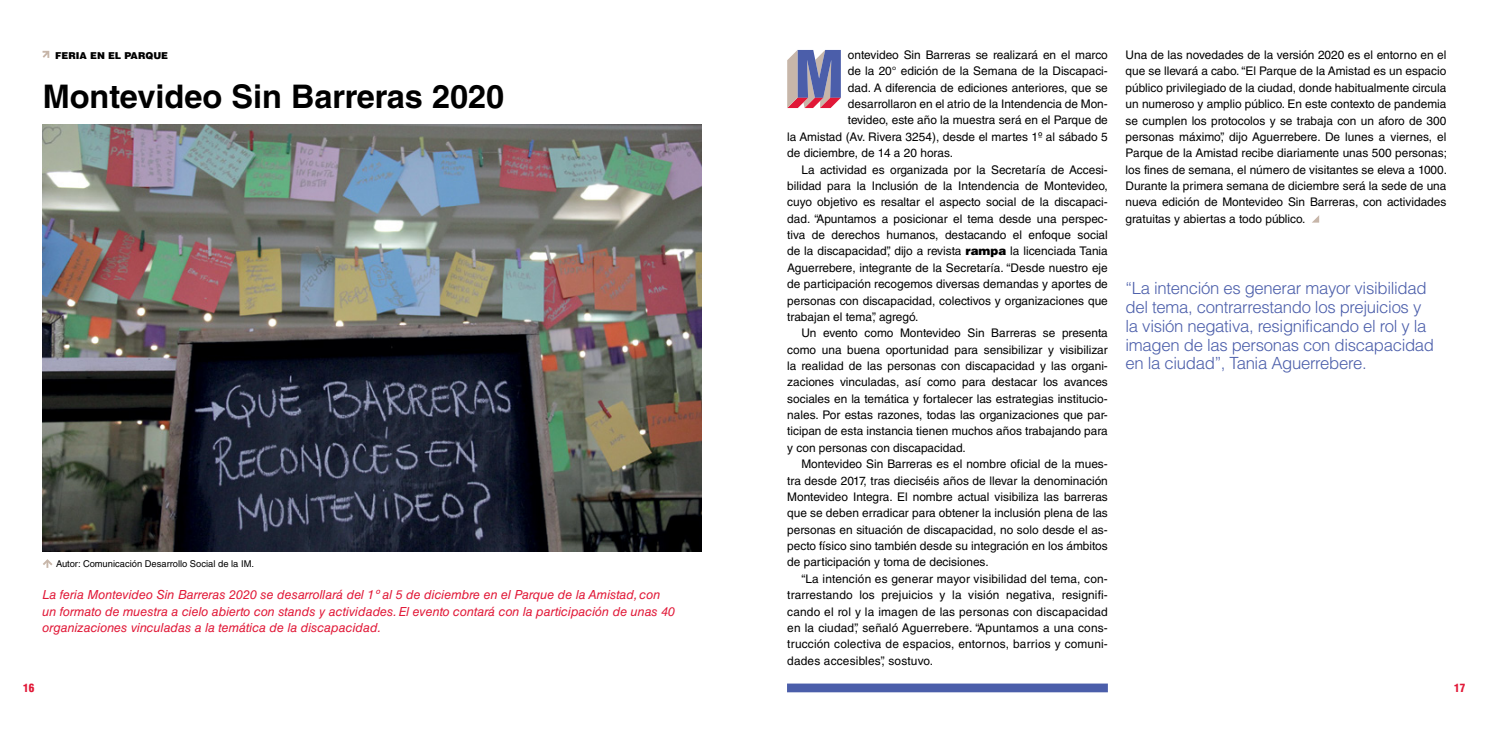
<style>
.page{position:relative;width:1489px;height:745px;background:#fff}
.page>*{position:absolute;margin:0;border:0;box-sizing:border-box;transform-origin:0 0}
.t1{font:700 32.5px "Helvetica LT Std";color:#000}
.t2{font:300 16.75px/18.8px "Helvetica LT Std";letter-spacing:-.02em;color:#4b5eaa}
.t3{font:italic 12.5px/16.4px "Helvetica LT Std";color:#e11837}
.t4{font:11.88px/16.4px "Helvetica LT Std";color:#000;text-align:justify}
.t5{font:900 condensed 11.25px "Helvetica LT Std";color:#e11837}
.t6{font:900 9.5px "Helvetica LT Std";color:#000}
.t7{font:9.38px "Helvetica LT Std";color:#000}
.s1{font-weight:900}
</style>
<div class="page">
<svg style="left:42px;top:50px;width:8px;height:8px"></svg>
<svg style="left:787px;top:50px;width:53px;height:58px;background:#8e7fa5"></svg>
<svg style="left:43px;top:559px;width:10px;height:8px"></svg>
<img style="left:43px;top:124px;width:659px;height:426px">
<div style="left:787px;top:683px;width:320px;height:8px;background:#4b5eaa"></div>
<svg style="left:1312px;top:216px;width:6px;height:6px"></svg>
<p class="t6" style="left:55px;top:49px;width:114px">FERIA EN EL PARQUE</p>
<p class="t4" style="left:847px;top:46px;width:261px">ontevideo Sin Barreras se realizará en el marco</p>
<p class="t4" style="left:847px;top:63px;width:261px">de la 20° edición de la Semana de la Discapaci-</p>
<p class="t4" style="left:847px;top:79px;width:261px">dad. A diferencia de ediciones anteriores, que se</p>
<p class="t4" style="left:847px;top:96px;width:261px">desarrollaron en el atrio de la Intendencia de Mon-</p>
<p class="t4" style="left:847px;top:112px;width:261px">tevideo, este año la muestra será en el Parque de</p>
<p class="t4" style="left:787px;top:128px;width:322px">la Amistad (Av. Rivera 3254), desde el martes 1º al sábado 5</p>
<p class="t4" style="left:787px;top:145px;width:167px">de diciembre, de 14 a 20 horas.</p>
<p class="t4" style="left:801px;top:161px;width:308px">La actividad es organizada por la Secretaría de Accesi-</p>
<p class="t4" style="left:787px;top:177px;width:322px">bilidad para la Inclusión de la Intendencia de Montevideo,</p>
<p class="t4" style="left:787px;top:194px;width:322px">cuyo objetivo es resaltar el aspecto social de la discapaci-</p>
<p class="t4" style="left:787px;top:210px;width:322px">dad. “Apuntamos a posicionar el tema desde una perspec-</p>
<p class="t4" style="left:787px;top:226px;width:322px">tiva de derechos humanos, destacando el enfoque social</p>
<p class="t4" style="left:787px;top:243px;width:322px">de la discapacidad”, dijo a revista <span class="s1">rampa</span> la licenciada Tania</p>
<p class="t4" style="left:787px;top:259px;width:322px">Aguerrebere, integrante de la Secretaría. “Desde nuestro eje</p>
<p class="t4" style="left:787px;top:275px;width:322px">de participación recogemos diversas demandas y aportes de</p>
<p class="t4" style="left:787px;top:292px;width:322px">personas con discapacidad, colectivos y organizaciones que</p>
<p class="t4" style="left:787px;top:308px;width:133px">trabajan el tema”, agregó.</p>
<p class="t4" style="left:801px;top:324px;width:308px">Un evento como Montevideo Sin Barreras se presenta</p>
<p class="t4" style="left:787px;top:341px;width:322px">como una buena oportunidad para sensibilizar y visibilizar</p>
<p class="t4" style="left:787px;top:357px;width:322px">la realidad de las personas con discapacidad y las organi-</p>
<p class="t4" style="left:787px;top:374px;width:322px">zaciones vinculadas, así como para destacar los avances</p>
<p class="t4" style="left:787px;top:390px;width:322px">sociales en la temática y fortalecer las estrategias institucio-</p>
<p class="t4" style="left:787px;top:406px;width:322px">nales. Por estas razones, todas las organizaciones que par-</p>
<p class="t4" style="left:787px;top:423px;width:322px">ticipan de esta instancia tienen muchos años trabajando para</p>
<p class="t4" style="left:787px;top:439px;width:180px">y con personas con discapacidad.</p>
<p class="t4" style="left:801px;top:455px;width:308px">Montevideo Sin Barreras es el nombre oficial de la mues-</p>
<p class="t4" style="left:787px;top:472px;width:322px">tra desde 2017, tras dieciséis años de llevar la denominación</p>
<p class="t4" style="left:787px;top:488px;width:322px">Montevideo Integra. El nombre actual visibiliza las barreras</p>
<p class="t4" style="left:787px;top:504px;width:322px">que se deben erradicar para obtener la inclusión plena de las</p>
<p class="t4" style="left:787px;top:521px;width:322px">personas en situación de discapacidad, no solo desde el as-</p>
<p class="t4" style="left:787px;top:537px;width:322px">pecto físico sino también desde su integración en los ámbitos</p>
<p class="t4" style="left:787px;top:553px;width:203px">de participación y toma de decisiones.</p>
<p class="t4" style="left:801px;top:570px;width:308px">“La intención es generar mayor visibilidad del tema, con-</p>
<p class="t4" style="left:787px;top:586px;width:322px">trarrestando los prejuicios y la visión negativa, resignifi-</p>
<p class="t4" style="left:787px;top:602px;width:322px">cando el rol y la imagen de las personas con discapacidad</p>
<p class="t4" style="left:787px;top:619px;width:322px">en la ciudad”, señaló Aguerrebere. “Apuntamos a una cons-</p>
<p class="t4" style="left:787px;top:635px;width:322px">trucción colectiva de espacios, entornos, barrios y comuni-</p>
<p class="t4" style="left:787px;top:652px;width:147px">dades accesibles”, sostuvo.</p>
<h1 class="t1" style="left:43px;top:77px;width:463px">Montevideo Sin Barreras 2020</h1>
<p class="t7" style="left:56px;top:557px;width:199px">Autor: Comunicación Desarrollo Social de la IM.</p>
<p class="t3" style="left:43px;top:586px;width:634px">La feria Montevideo Sin Barreras 2020 se desarrollará del 1º al 5 de diciembre en el Parque de la Amistad, con un formato de muestra a cielo abierto con stands y actividades. El evento contará con la participación de unas 40 organizaciones vinculadas a la temática de la discapacidad.</p>
<p class="t4" style="left:1125px;top:47px;width:323px">Una de las novedades de la versión 2020 es el entorno en el que se llevará a cabo. “El Parque de la Amistad es un espacio público privilegiado de la ciudad, donde habitualmente circula un numeroso y amplio público. En este contexto de pandemia se cumplen los protocolos y se trabaja con un aforo de 300 personas máximo”, dijo Aguerrebere. De lunes a viernes, el Parque de la Amistad recibe diariamente unas 500 personas; los fines de semana, el número de visitantes se eleva a 1000.<br>Durante la primera semana de diciembre será la sede de una nueva edición de Montevideo Sin Barreras, con actividades gratuitas y abiertas a todo público.</p>
<h2 class="t2" style="left:1125px;top:279px;width:310px">“La intención es generar mayor visibilidad del tema, contrarrestando los prejuicios y la visión negativa, resignificando el rol y la imagen de las personas con discapacidad en la ciudad”, Tania Aguerrebere.</h2>
<p class="t5" style="left:23px;top:679px;width:13px">16</p>
<p class="t5" style="left:1453px;top:680px;width:13px">17</p>
</div>
